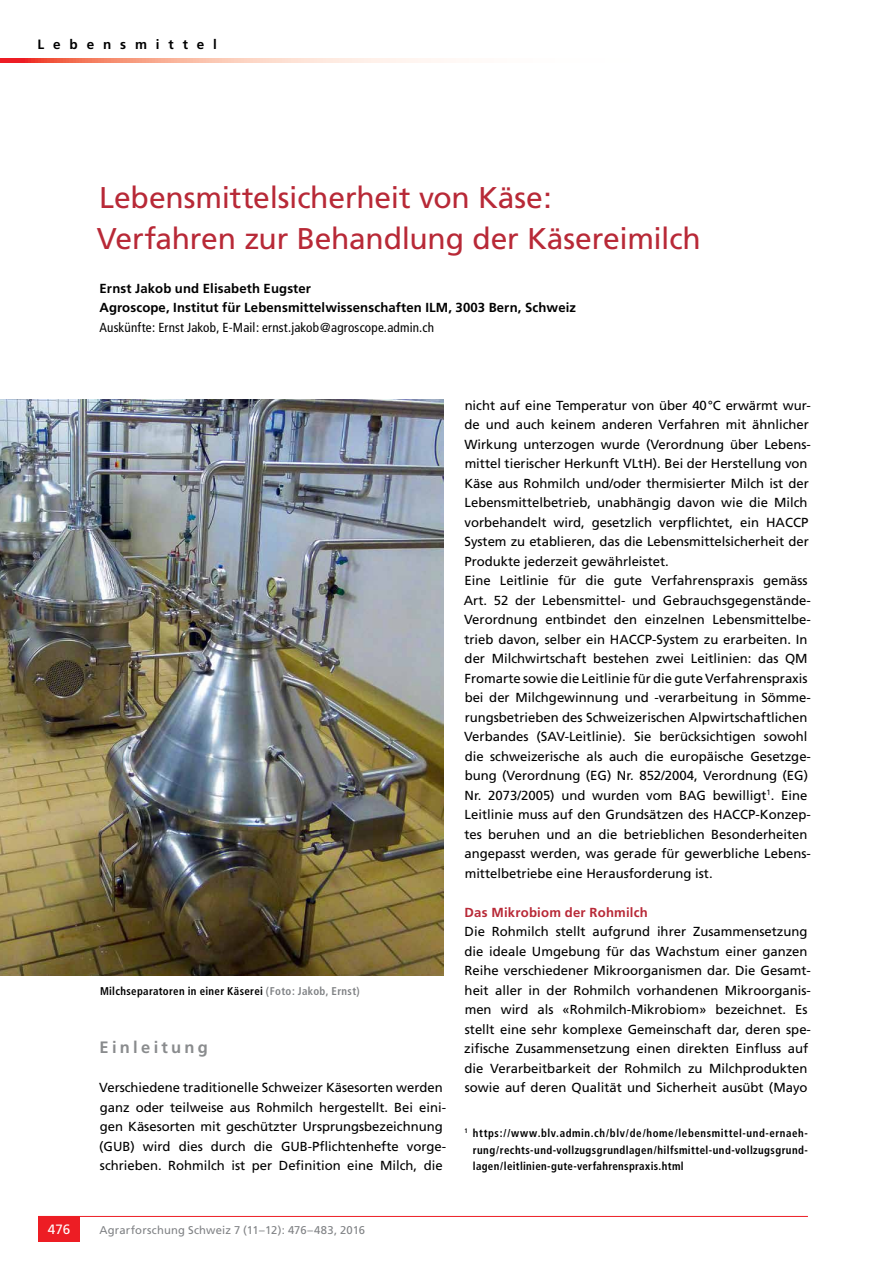
<style>
.page{position:relative;width:893px;height:1263px;background:#fff}
.page>*{position:absolute;margin:0;border:0;box-sizing:border-box;transform-origin:0 0}
.t1{font:30px/40.5px "Frutiger";letter-spacing:-.01em;color:#b82937}
.t2{font:700 16.5px "Frutiger";letter-spacing:.2em;color:#8a8c8e}
.t3{font:700 13.5px "Frutiger";letter-spacing:.655em;color:#000}
.t4{font:13.5px "Frutiger";color:#fff}
.t5{font:13.2px/19.5px "Frutiger";color:#000}
.t6{font:700 13.2px/19.5px "Frutiger";letter-spacing:.01em;color:#000}
.t7{font:condensed 13.2px "Frutiger";letter-spacing:.015em;color:#000}
.t8{font:700 13.2px "Frutiger";letter-spacing:.015em;color:#b82937}
.t9{font:700 condensed 11.25px/16.5px "Frutiger";letter-spacing:.03em;color:#000;text-align:justify}
.t10{font:11.25px "Frutiger";letter-spacing:.015em;color:#808285}
.s1{color:#808285}
</style>
<div class="page">
<hr style="left:38px;top:1216px;width:770px;height:1px;background:#ed1d24">
<div style="left:38px;top:1216px;width:42px;height:26px;background:#ed1d24"></div>
<svg style="left:0;top:58px;width:447px;height:5px;background:#f9b4a4"></svg>
<img style="left:0;top:400px;width:443px;height:575px">
<p class="t3" style="left:37px;top:36px;width:181px">Lebensmittel</p>
<h1 class="t1" style="left:97px;top:177px;width:605px">Lebensmittelsicherheit von Käse:<br>Verfahren zur Behandlung der Käsereimilch</h1>
<p class="t6" style="left:100px;top:278px;width:478px">Ernst Jakob und Elisabeth Eugster<br>Agroscope, Institut für Lebensmittelwissenschaften ILM, 3003 Bern, Schweiz</p>
<p class="t7" style="left:100px;top:319px;width:336px">Auskünfte: Ernst Jakob, E-Mail: ernst.jakob@agroscope.admin.ch</p>
<p class="t9" style="left:100px;top:982px;width:261px">Milchseparatoren in einer Käserei <span class="s1">(Foto: Jakob, Ernst)</span></p>
<p class="t2" style="left:100px;top:1038px;width:110px">Einleitung</p>
<p class="t5" style="left:99px;top:1078px;width:348px">Verschiedene traditionelle Schweizer Käsesorten werden ganz oder teilweise aus Rohmilch hergestellt. Bei eini&shy;gen Käsesorten mit geschützter Ursprungsbezeichnung (GUB) wird dies durch die GUB-Pflichtenhefte vorge&shy;schrieben. Rohmilch ist per Definition eine Milch, die</p>
<p class="t5" style="left:464px;top:395px;width:349px">nicht auf eine Temperatur von über 40°C erwärmt wur&shy;de und auch keinem anderen Verfahren mit ähnlicher Wirkung unterzogen wurde (Verordnung über Lebens&shy;mittel tierischer Herkunft VLtH). Bei der Herstellung von Käse aus Rohmilch und/oder thermisierter Milch ist der Lebensmittelbetrieb, unabhängig davon wie die Milch vorbehandelt wird, gesetzlich verpflichtet, ein HACCP System zu etablieren, das die Lebensmittelsicherheit der Produkte jederzeit gewährleistet.<br>Eine Leitlinie für die gute Verfahrenspraxis gemäss Art. 52 der Lebensmittel- und Gebrauchsgegenstände-Verordnung entbindet den einzelnen Lebensmittelbe&shy;trieb davon, selber ein HACCP-System zu erarbeiten. In der Milchwirtschaft bestehen zwei Leitlinien: das QM Fromarte sowie die Leitlinie für die gute Verfahrenspraxis bei der Milchgewinnung und -verarbeitung in Sömme&shy;rungsbetrieben des Schweizerischen Alpwirtschaftlichen Verbandes (SAV-Leitlinie). Sie berücksichtigen sowohl die schweizerische als auch die europäische Gesetzge&shy;bung (Verordnung (EG) Nr. 852/2004, Verordnung (EG)<br>Nr. 2073/2005) und wurden vom BAG bewilligt<sup>1</sup>. Eine Leitlinie muss auf den Grundsätzen des HACCP-Konzep&shy;tes beruhen und an die betrieblichen Besonderheiten angepasst werden, was gerade für gewerbliche Lebens&shy;mittelbetriebe eine Herausforderung ist.</p>
<p class="t8" style="left:465px;top:904px;width:185px">Das Mikrobiom der Rohmilch</p>
<p class="t5" style="left:464px;top:922px;width:348px">Die Rohmilch stellt aufgrund ihrer Zusammensetzung die ideale Umgebung für das Wachstum einer ganzen Reihe verschiedener Mikroorganismen dar. Die Gesamt&shy;heit aller in der Rohmilch vorhandenen Mikroorganis&shy;men wird als «Rohmilch-Mikrobiom» bezeichnet. Es stellt eine sehr komplexe Gemeinschaft dar, deren spe&shy;zifische Zusammensetzung einen direkten Einfluss auf die Verarbeitbarkeit der Rohmilch zu Milchprodukten sowie auf deren Qualität und Sicherheit ausübt (Mayo</p>
<p class="t9" style="left:473px;top:1125px;width:337px;text-indent:-9px"><sup>1</sup> https://www.blv.admin.ch/blv/de/home/lebensmittel-und-ernaeh&shy;rung/rechts-und-vollzugsgrundlagen/hilfsmittel-und-vollzugsgrund&shy;lagen/leitlinien-gute-verfahrenspraxis.html</p>
<p class="t4" style="left:48px;top:1221px;width:24px">476</p>
<p class="t10" style="left:99px;top:1223px;width:267px">Agrarforschung Schweiz 7 (11–12): 476–483, 2016</p>
</div>
